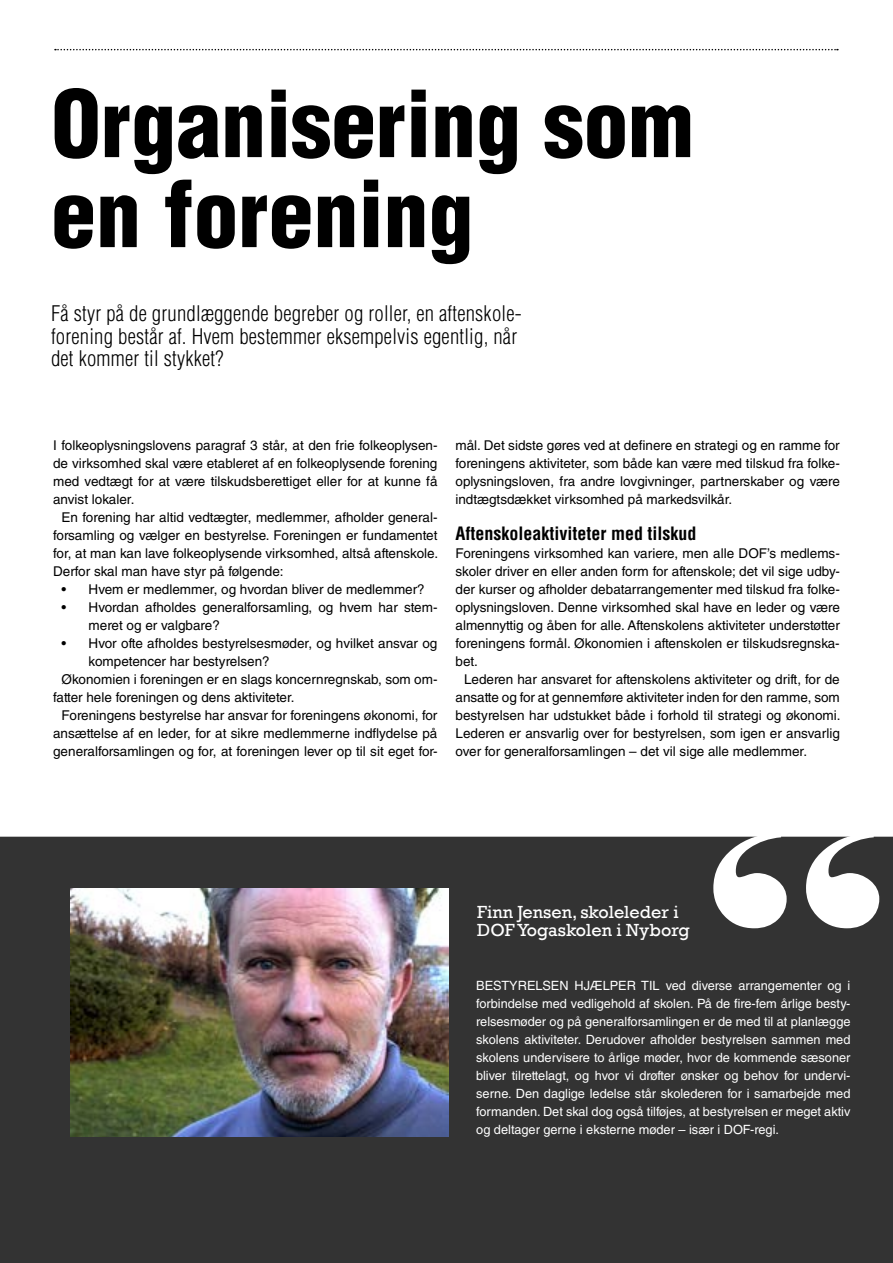
<style>
.page{position:relative;width:893px;height:1263px;background:#fff}
.page>*{position:absolute;margin:0;border:0;box-sizing:border-box;transform-origin:0 0}
.t1{font:300px "Elephant";color:#fff;scale:1.14 1}
.t2{font:900 condensed 90px/90px "Helvetica LT Std";color:#000}
.t3{font:300 condensed 21px/22.5px "Helvetica LT Std";letter-spacing:.01em;color:#000}
.t4{font:18px/18px "Rockwell";color:#fff}
.t5{font:700 condensed 18px "Helvetica LT Std";color:#000}
.t6{font:13.5px/18px "Helvetica LT Std";color:#000;text-align:justify}
.t7{font:12.75px/18px "Helvetica LT Std";color:#fff;text-align:justify}
</style>
<div class="page">
<svg style="left:55px;top:49px;width:783px;height:1px"></svg>
<div style="left:0;top:837px;width:893px;height:426px;background:#333"></div>
<img style="left:70px;top:889px;width:379px;height:247px">
<h2 class="t2" style="left:51px;top:78px;width:644px">Organisering som en forening</h2>
<h3 class="t3" style="left:51px;top:302px;width:472px">Få styr på de grundlæggende begreber og roller, en aftenskole&shy;forening består af. Hvem bestemmer eksempelvis egentlig, når det kommer til stykket?</h3>
<p class="t6" style="left:53px;top:436px;width:386px">I folkeoplysningslovens paragraf 3 står, at den frie folkeoplysen&shy;de virksomhed skal være etableret af en folkeoplysende forening med vedtægt for at være tilskudsberettiget eller for at kunne få anvist lokaler.</p>
<p class="t6" style="left:53px;top:508px;width:387px;text-indent:9px">En forening har altid vedtægter, medlemmer, afholder general&shy;forsamling og vælger en bestyrelse. Foreningen er fundamentet for, at man kan lave folkeoplysende virksomhed, altså aftenskole.<br>Derfor skal man have styr på følgende:</p>
<p class="t6" style="left:62px;top:580px;width:365px">• Hvem er medlemmer, og hvordan bliver de medlemmer?</p>
<p class="t6" style="left:89px;top:598px;width:350px;text-indent:-27px">• Hvordan afholdes generalforsamling, og hvem har stem&shy;meret og er valgbare?</p>
<p class="t6" style="left:62px;top:634px;width:377px">• Hvor ofte afholdes bestyrelsesmøder, og hvilket ansvar og</p>
<p class="t6" style="left:89px;top:652px;width:183px">kompetencer har bestyrelsen?</p>
<p class="t6" style="left:62px;top:670px;width:377px">Økonomien i foreningen er en slags koncernregnskab, som om-</p>
<p class="t6" style="left:53px;top:688px;width:243px">fatter hele foreningen og dens aktiviteter.</p>
<p class="t6" style="left:62px;top:706px;width:377px">Foreningens bestyrelse har ansvar for foreningens økonomi, for</p>
<p class="t6" style="left:53px;top:724px;width:386px">ansættelse af en leder, for at sikre medlemmerne indflydelse på</p>
<p class="t6" style="left:53px;top:742px;width:386px">generalforsamlingen og for, at foreningen lever op til sit eget for-</p>
<p class="t6" style="left:455px;top:436px;width:386px">mål. Det sidste gøres ved at definere en strategi og en ramme for foreningens aktiviteter, som både kan være med tilskud fra folke&shy;oplysningsloven, fra andre lovgivninger, partnerskaber og være indtægtsdækket virksomhed på markedsvilkår.</p>
<h3 class="t5" style="left:455px;top:522px;width:243px">Aftenskoleaktiviteter med tilskud</h3>
<p class="t6" style="left:455px;top:544px;width:386px">Foreningens virksomhed kan variere, men alle DOF’s medlems&shy;skoler driver en eller anden form for aftenskole; det vil sige udby&shy;der kurser og afholder debatarrangementer med tilskud fra folke&shy;oplysningsloven. Denne virksomhed skal have en leder og være almennyttig og åben for alle. Aftenskolens aktiviteter understøtter foreningens formål. Økonomien i aftenskolen er tilskudsregnska&shy;bet.</p>
<p class="t6" style="left:455px;top:670px;width:387px;text-indent:9px">Lederen har ansvaret for aftenskolens aktiviteter og drift, for de ansatte og for at gennemføre aktiviteter inden for den ramme, som bestyrelsen har udstukket både i forhold til strategi og økonomi.<br>Lederen er ansvarlig over for bestyrelsen, som igen er ansvarlig over for generalforsamlingen – det vil sige alle medlemmer.</p>
<h3 class="t4" style="left:477px;top:903px;width:214px">Finn Jensen, skoleleder i<br>DOF Yogaskolen i Nyborg</h3>
<h1 class="t1" style="left:891px;top:1168px;width:164px;rotate:-180deg">,,</h1>
<p class="t7" style="left:476px;top:976px;width:376px">BESTYRELSEN HJÆLPER TIL ved diverse arrangementer og i forbindelse med vedligehold af skolen. På de fire-fem årlige besty&shy;relsesmøder og på generalforsamlingen er de med til at planlægge skolens aktiviteter. Derudover afholder bestyrelsen sammen med skolens undervisere to årlige møder, hvor de kommende sæsoner bliver tilrettelagt, og hvor vi drøfter ønsker og behov for undervi&shy;serne. Den daglige ledelse står skolederen for i samarbejde med formanden. Det skal dog også tilføjes, at bestyrelsen er meget aktiv og deltager gerne i eksterne møder – især i DOF-regi.</p>
</div>
